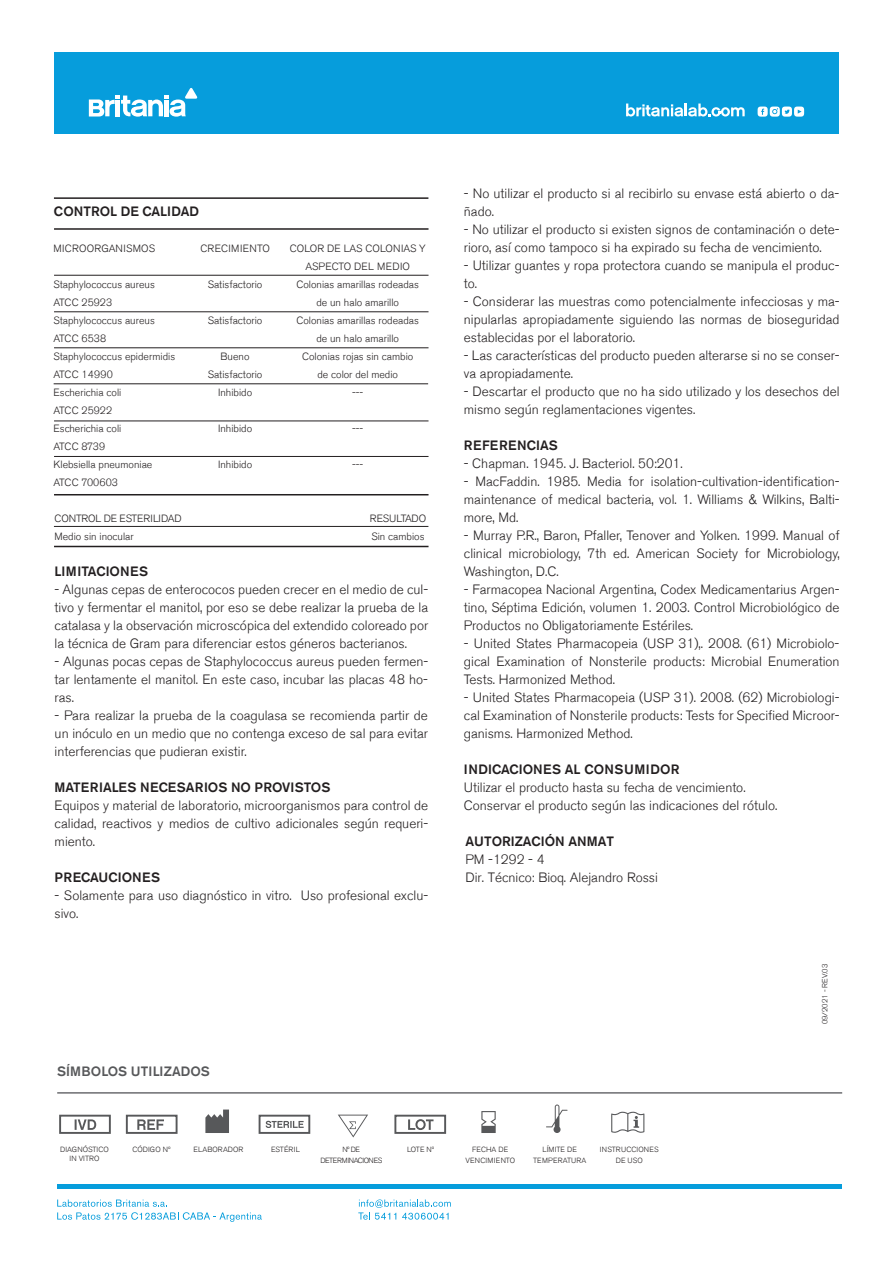
<style>
.page{position:relative;width:893px;height:1263px;background:#fff}
.page>*{position:absolute;margin:0;border:0;box-sizing:border-box;transform-origin:0 0}
.t1{font:300 13.5px/18px "Akzidenz Grotesk BE";color:#231f20;text-align:justify}
.t2{font:500 13.5px "Akzidenz Grotesk BE";color:#231f20}
.t3{font:500 13.5px "Akzidenz Grotesk BE";letter-spacing:.02em;color:#231f20}
.t4{font:500 13.5px "Akzidenz Grotesk BE";color:#57585a}
.t5{font:500 13.5px "Akzidenz Grotesk BE";letter-spacing:.03em;color:#231f20}
.t6{font:300 10.5px/18px "Akzidenz Grotesk BE";color:#231f20;text-align:center}
.t7{font:300 10.5px "Akzidenz Grotesk BE";letter-spacing:.02em;color:#231f20}
.t8{font:300 10.5px "Akzidenz Grotesk BE";letter-spacing:.03em;color:#231f20}
.t9{font:300 7.5px/10.5px "Akzidenz Grotesk BE";letter-spacing:.02em;color:#231f20;text-align:center}
.t10{font:300 7.5px/9px "Akzidenz Grotesk BE";color:#231f20;text-align:center}
.t11{font:300 7.5px/10.5px "Akzidenz Grotesk BE";letter-spacing:-.06em;color:#231f20;text-align:center}
</style>
<div class="page">
<hr style="left:54px;top:275px;width:374px;height:1px;background:#231f20">
<hr style="left:54px;top:312px;width:374px;height:1px;background:#231f20">
<hr style="left:54px;top:348px;width:374px;height:1px;background:#231f20">
<hr style="left:54px;top:384px;width:374px;height:1px;background:#231f20">
<hr style="left:54px;top:421px;width:374px;height:1px;background:#231f20">
<hr style="left:54px;top:456px;width:374px;height:1px;background:#231f20">
<hr style="left:54px;top:228px;width:374px;height:2px;background:#231f20">
<hr style="left:54px;top:197px;width:374px;height:2px;background:#231f20">
<hr style="left:54px;top:526px;width:374px;height:1px;background:#231f20">
<hr style="left:54px;top:494px;width:374px;height:1px;background:#231f20">
<hr style="left:54px;top:546px;width:374px;height:1px;background:#231f20">
<div style="left:59px;top:1115px;width:52px;height:19px;border:2px solid #57585a"></div>
<svg style="left:611px;top:1112px;width:33px;height:21px"></svg>
<svg style="left:481px;top:1111px;width:15px;height:22px"></svg>
<svg style="left:546px;top:1104px;width:21px;height:29px"></svg>
<svg style="left:205px;top:1109px;width:24px;height:24px"></svg>
<svg style="left:408px;top:1119px;width:25px;height:11px"></svg>
<div style="left:394px;top:1115px;width:52px;height:19px;border:2px solid #57585a"></div>
<svg style="left:137px;top:1119px;width:27px;height:11px"></svg>
<div style="left:126px;top:1115px;width:52px;height:19px;border:2px solid #57585a"></div>
<svg style="left:75px;top:1119px;width:21px;height:11px"></svg>
<svg style="left:266px;top:1121px;width:38px;height:7px"></svg>
<div style="left:259px;top:1115px;width:51px;height:19px;border:2px solid #57585a"></div>
<svg style="left:338px;top:1114px;width:30px;height:23px"></svg>
<div style="left:54px;top:52px;width:785px;height:81px;background:#069ddc"></div>
<svg style="left:88px;top:88px;width:110px;height:29px"></svg>
<svg style="left:626px;top:104px;width:119px;height:13px"></svg>
<svg style="left:758px;top:107px;width:46px;height:10px"></svg>
<svg style="left:57px;top:1199px;width:205px;height:23px"></svg>
<svg style="left:358px;top:1199px;width:93px;height:21px"></svg>
<hr style="left:57px;top:1184px;width:785px;height:4px;background:#069ddc">
<hr style="left:57px;top:1092px;width:785px;height:1px;background:#6c6d70">
<p class="t2" style="left:54px;top:203px;width:147px">CONTROL DE CALIDAD</p>
<p class="t7" style="left:54px;top:242px;width:103px">MICROORGANISMOS</p>
<p class="t6" style="left:54px;top:276px;width:123px;text-align:left">Staphylococcus aureus<br>ATCC 25923<br>Staphylococcus aureus<br>ATCC 6538<br>Staphylococcus epidermidis<br>ATCC 14990<br>Escherichia coli<br>ATCC 25922<br>Escherichia coli<br>ATCC 8739<br>Klebsiella pneumoniae<br>ATCC 700603</p>
<p class="t8" style="left:200px;top:242px;width:71px">CRECIMIENTO</p>
<p class="t6" style="left:208px;top:276px;width:56px">Satisfactorio</p>
<p class="t6" style="left:208px;top:312px;width:56px">Satisfactorio</p>
<p class="t6" style="left:208px;top:348px;width:56px">Bueno<br>Satisfactorio<br>Inhibido</p>
<p class="t6" style="left:218px;top:420px;width:36px">Inhibido</p>
<p class="t6" style="left:218px;top:456px;width:36px">Inhibido</p>
<p class="t6" style="left:290px;top:240px;width:138px">COLOR DE LAS COLONIAS Y<br>ASPECTO DEL MEDIO<br>Colonias amarillas rodeadas<br>de un halo amarillo<br>Colonias amarillas rodeadas<br>de un halo amarillo<br>Colonias rojas sin cambio<br>de color del medio<br>---</p>
<p class="t6" style="left:352px;top:420px;width:13px">---</p>
<p class="t6" style="left:352px;top:456px;width:13px">---</p>
<p class="t6" style="left:54px;top:510px;width:129px">CONTROL DE ESTERILIDAD</p>
<p class="t6" style="left:370px;top:510px;width:58px">RESULTADO</p>
<p class="t6" style="left:54px;top:528px;width:81px">Medio sin inocular</p>
<p class="t6" style="left:371px;top:528px;width:55px">Sin cambios</p>
<p class="t2" style="left:55px;top:563px;width:95px">LIMITACIONES</p>
<p class="t1" style="left:55px;top:581px;width:375px">- Algunas cepas de enterococos pueden crecer en el medio de cul&shy;tivo y fermentar el manitol, por eso se debe realizar la prueba de la catalasa y la observación microscópica del extendido coloreado por la técnica de Gram para diferenciar estos géneros bacterianos.</p>
<p class="t1" style="left:55px;top:653px;width:375px">- Algunas pocas cepas de Staphylococcus aureus pueden fermen&shy;tar lentamente el manitol. En este caso, incubar las placas 48 ho&shy;ras.</p>
<p class="t1" style="left:55px;top:707px;width:375px">- Para realizar la prueba de la coagulasa se recomienda partir de un inóculo en un medio que no contenga exceso de sal para evitar interferencias que pudieran existir.</p>
<p class="t2" style="left:55px;top:779px;width:277px">MATERIALES NECESARIOS NO PROVISTOS</p>
<p class="t1" style="left:55px;top:797px;width:375px">Equipos y material de laboratorio, microorganismos para control de calidad, reactivos y medios de cultivo adicionales según requeri&shy;miento.</p>
<p class="t2" style="left:55px;top:869px;width:107px">PRECAUCIONES</p>
<p class="t1" style="left:55px;top:887px;width:375px">- Solamente para uso diagnóstico in vitro. Uso profesional exclu&shy;sivo.</p>
<p class="t4" style="left:57px;top:1062px;width:154px">SÍMBOLOS UTILIZADOS</p>
<p class="t1" style="left:464px;top:185px;width:377px">- No utilizar el producto si al recibirlo su envase está abierto o da&shy;ñado.</p>
<p class="t1" style="left:464px;top:221px;width:377px">- No utilizar el producto si existen signos de contaminación o dete&shy;rioro, así como tampoco si ha expirado su fecha de vencimiento.</p>
<p class="t1" style="left:464px;top:257px;width:377px">- Utilizar guantes y ropa protectora cuando se manipula el produc&shy;to.</p>
<p class="t1" style="left:464px;top:293px;width:377px">- Considerar las muestras como potencialmente infecciosas y ma&shy;nipularlas apropiadamente siguiendo las normas de bioseguridad establecidas por el laboratorio.</p>
<p class="t1" style="left:464px;top:347px;width:377px">- Las características del producto pueden alterarse si no se conser&shy;va apropiadamente.</p>
<p class="t1" style="left:464px;top:383px;width:377px">- Descartar el producto que no ha sido utilizado y los desechos del mismo según reglamentaciones vigentes.</p>
<p class="t5" style="left:464px;top:437px;width:95px">REFERENCIAS</p>
<p class="t1" style="left:464px;top:454px;width:220px">- Chapman. 1945. J. Bacteriol. 50:201.</p>
<p class="t1" style="left:464px;top:472px;width:377px">- MacFaddin. 1985. Media for isolation-cultivation-identification&shy;maintenance of medical bacteria, vol. 1. Williams &amp; Wilkins, Balti&shy;more, Md.</p>
<p class="t1" style="left:464px;top:526px;width:377px">- Murray P.R., Baron, Pfaller, Tenover and Yolken. 1999. Manual of clinical microbiology, 7th ed. American Society for Microbiology, Washington, D.C.</p>
<p class="t1" style="left:464px;top:580px;width:377px">- Farmacopea Nacional Argentina, Codex Medicamentarius Argen&shy;tino, Séptima Edición, volumen 1. 2003. Control Microbiológico de Productos no Obligatoriamente Estériles.</p>
<p class="t1" style="left:464px;top:634px;width:377px">- United States Pharmacopeia (USP 31),. 2008. (61) Microbiolo&shy;gical Examination of Nonsterile products: Microbial Enumeration Tests. Harmonized Method.</p>
<p class="t1" style="left:464px;top:688px;width:377px">- United States Pharmacopeia (USP 31). 2008. (62) Microbiologi&shy;cal Examination of Nonsterile products: Tests for Specified Microor&shy;ganisms. Harmonized Method.</p>
<p class="t3" style="left:464px;top:761px;width:217px">INDICACIONES AL CONSUMIDOR</p>
<p class="t1" style="left:464px;top:778px;width:315px">Utilizar el producto hasta su fecha de vencimiento.<br>Conservar el producto según las indicaciones del rótulo.</p>
<p class="t2" style="left:465px;top:833px;width:150px">AUTORIZACIÓN ANMAT</p>
<p class="t1" style="left:465px;top:851px;width:194px">PM -1292 - 4<br>Dir. Técnico: Bioq. Alejandro Rossi</p>
<p class="t10" style="left:821px;top:1024px;width:62px;rotate:-90deg">09/2021 - REV.03</p>
<p class="t10" style="left:60px;top:1145px;width:50px">DIAGNÓSTICO<br>IN VITRO</p>
<p class="t10" style="left:132px;top:1145px;width:40px">CÓDIGO Nº</p>
<p class="t9" style="left:193px;top:1144px;width:52px">ELABORADOR</p>
<p class="t10" style="left:271px;top:1145px;width:30px">ESTÉRIL</p>
<p class="t11" style="left:320px;top:1144px;width:63px">Nº DE<br>DETERMINACIONES</p>
<p class="t10" style="left:407px;top:1145px;width:29px">LOTE Nº</p>
<p class="t9" style="left:465px;top:1144px;width:51px">FECHA DE<br>VENCIMIENTO</p>
<p class="t9" style="left:533px;top:1144px;width:55px">LÍMITE DE<br>TEMPERATURA</p>
<p class="t9" style="left:600px;top:1144px;width:60px">INSTRUCCIONES<br>DE USO</p>
</div>
